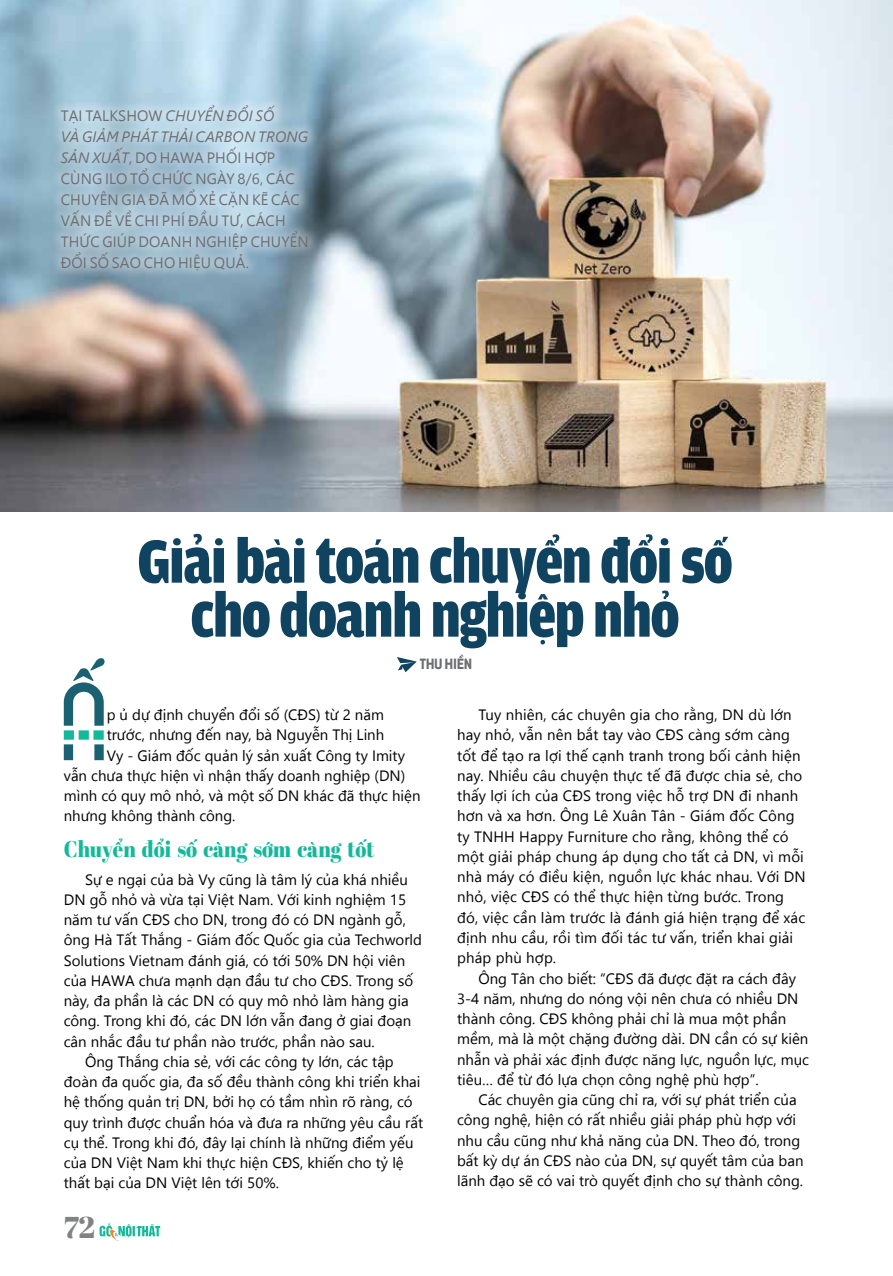
<style>
.page{position:relative;width:893px;height:1276px;background:#fff}
.page>*{position:absolute;margin:0;border:0;box-sizing:border-box;transform-origin:0 0}
.t1{font:900 64.5px/54px "Sgtt Amplitude Cond";letter-spacing:-.02em;color:#0f4360;text-align:center}
.t2{font:30px "SVN Abril Fatface";color:#808285}
.t3{font:22.5px "SVN Abril Fatface";color:#16b89a;scale:.9 1}
.t4{font:800 16.5px "LCB Conduit";color:#6d6e71;scale:.9 1}
.t5{font:15px/20.2px "SVN Segoe UI";color:#000}
.t6{font:15px/21px "SVN Segoe UI";letter-spacing:.01em;color:#6d6e71}
.t7{font:15px "SVN Segoe UI Italic";letter-spacing:.01em;color:#6d6e71}
.s1{font-family:"SVN Segoe UI Italic"}
</style>
<div class="page">
<svg style="left:100px;top:1223px;width:60px;height:17px"></svg>
<img style="left:0;top:0;width:893px;height:511px">
<div style="left:50px;top:94px;width:270px;height:187px;background:#fff;opacity:.31"></div>
<svg style="left:397px;top:657px;width:20px;height:15px"></svg>
<svg style="left:64px;top:658px;width:41px;height:102px"></svg>
<p class="t6" style="left:61px;top:104px;width:215px">Tại talkshow <span class="s1">CHUYỂN ĐỔI SỐ</span></p>
<p class="t7" style="left:61px;top:125px;width:238px">VÀ GIẢM PHÁT THẢI CARBON TRONG</p>
<p class="t6" style="left:61px;top:146px;width:247px"><span class="s1">SẢN XUẤT</span>, do HAWA phối hợp cùn g ILO tổ chức n gày 8/6, các chuyên gia đã mổ xẻ cặn kẽ các vấn đề về chi phí đầu tư, cách thức giúp doan h nghiệp chuyển đổi số sao cho hiệu quả.</p>
<h1 class="t1" style="left:137px;top:534px;width:597px">Giải bài toán chuyển đổi số cho doanh nghiệp nhỏ</h1>
<p class="t4" style="left:420px;top:653px;width:60px">Thu Hiền</p>
<p class="t5" style="left:107px;top:703px;width:279px">p ủ dự định chuyển đổi số (CĐS) từ 2 năm</p>
<p class="t5" style="left:107px;top:724px;width:279px">trước, nhưng đến nay, bà Nguyễn Thị Linh</p>
<p class="t5" style="left:107px;top:744px;width:300px">Vy - Giám đốc quản lý sản xuất Công ty I mity</p>
<p class="t5" style="left:64px;top:764px;width:343px">vẫn chưa thực hiện vì nhận thấy doanh nghiệp (DN)</p>
<p class="t5" style="left:64px;top:784px;width:358px">mình có quy mô nhỏ, và một số DN khác đã thực hiện</p>
<p class="t5" style="left:64px;top:805px;width:173px">nhưng không thành công.</p>
<h3 class="t3" style="left:64px;top:833px;width:347px">Chuyển đổi số càng sớm càng tốt</h3>
<p class="t5" style="left:85px;top:868px;width:324px">Sự e ngại của bà Vy cũng là tâm lý của khá nhiều</p>
<p class="t5" style="left:64px;top:888px;width:344px">DN gỗ nhỏ và vừa tại Việt Nam. Với kinh nghiệm 15</p>
<p class="t5" style="left:64px;top:908px;width:344px">năm tư vấn CĐS cho DN, trong đó có DN ngành gỗ,</p>
<p class="t5" style="left:64px;top:929px;width:360px">ông Hà Tất Thắng - Giám đốc Quốc gia của Techworld</p>
<p class="t5" style="left:64px;top:949px;width:343px">Solutions Vietnam đánh giá, có tới 50% DN hội viên</p>
<p class="t5" style="left:64px;top:969px;width:351px">của HAWA chưa mạnh dạn đầu tư cho CĐS. Trong số</p>
<p class="t5" style="left:64px;top:989px;width:346px">này, đa phần là các DN có quy mô nhỏ làm hàng gia</p>
<p class="t5" style="left:64px;top:1010px;width:349px">công. Trong khi đó, các DN lớn vẫn đang ở giai đoạn</p>
<p class="t5" style="left:64px;top:1030px;width:313px">cân nhắc đầu tư phần nào trước, phần nào sau.</p>
<p class="t5" style="left:85px;top:1050px;width:310px">Ông Thắng chia sẻ, với các công ty lớn, các tập</p>
<p class="t5" style="left:64px;top:1070px;width:358px">đoàn đa quốc gia, đa số đều thành công khi triển khai</p>
<p class="t5" style="left:64px;top:1091px;width:350px">hệ thống quản trị DN, bởi họ có tầm nhìn rõ ràng, có</p>
<p class="t5" style="left:64px;top:1111px;width:361px">quy trình được chuẩn hóa và đưa ra những yêu cầu rất</p>
<p class="t5" style="left:64px;top:1131px;width:351px">cụ thể. Trong khi đó, đây lại chính là những điểm yếu</p>
<p class="t5" style="left:64px;top:1151px;width:341px">của DN Việt Nam khi thực hiện CĐS, khiến cho tỷ lệ</p>
<p class="t5" style="left:64px;top:1172px;width:217px">thất bại của DN Việt lên tới 50%.</p>
<h2 class="t2" style="left:64px;top:1204px;width:33px">72</h2>
<p class="t5" style="left:457px;top:703px;width:350px;text-indent:21px">Tuy nhiên, các chuyên gia cho rằng, DN dù lớn hay nhỏ, vẫn nên bắt tay vào CĐS càng sớm càng tốt để tạo ra lợi thế cạnh tranh trong bối cảnh hiện nay. Nhiều câu chuyện thực tế đã được chia sẻ, cho thấy lợi ích của CĐS trong việc hỗ trợ DN đi nhanh hơn và xa hơn. Ông Lê Xuân Tân - Giám đốc Công ty TNHH Happy Furniture cho rằng, không thể có một giải pháp chung áp dụng cho tất cả DN, vì mỗi nhà máy có điều kiện, nguồn lực khác nhau. Với DN nhỏ, việc CĐS có thể thực hiện từng bước. Trong đó, việc cần làm trước là đánh giá hiện trạng để xác định nhu cầu, rồi tìm đối tác tư vấn, triển khai giải pháp phù hợp.</p>
<p class="t5" style="left:457px;top:967px;width:353px;text-indent:21px">Ông Tân cho biết: “CĐS đã được đặt ra cách đây 3-4 năm, nhưng do nóng vội nên chưa có nhiều DN thành công. CĐS không phải chỉ là mua một phần mềm, mà là một chặng đường dài. DN cần có sự kiên nhẫn và phải xác định được năng lực, nguồn lực, mục tiêu… để từ đó lựa chọn công nghệ phù hợp”.</p>
<p class="t5" style="left:457px;top:1088px;width:348px;text-indent:21px">Các chuyên gia cũng chỉ ra, với sự phát triển của công nghệ, hiện có rất nhiều giải pháp phù hợp với nhu cầu cũng như khả năng của DN. Theo đó, trong bất kỳ dự án CĐS nào của DN, sự quyết tâm của ban lãnh đạo sẽ có vai trò quyết định cho sự thành công.</p>
</div>
